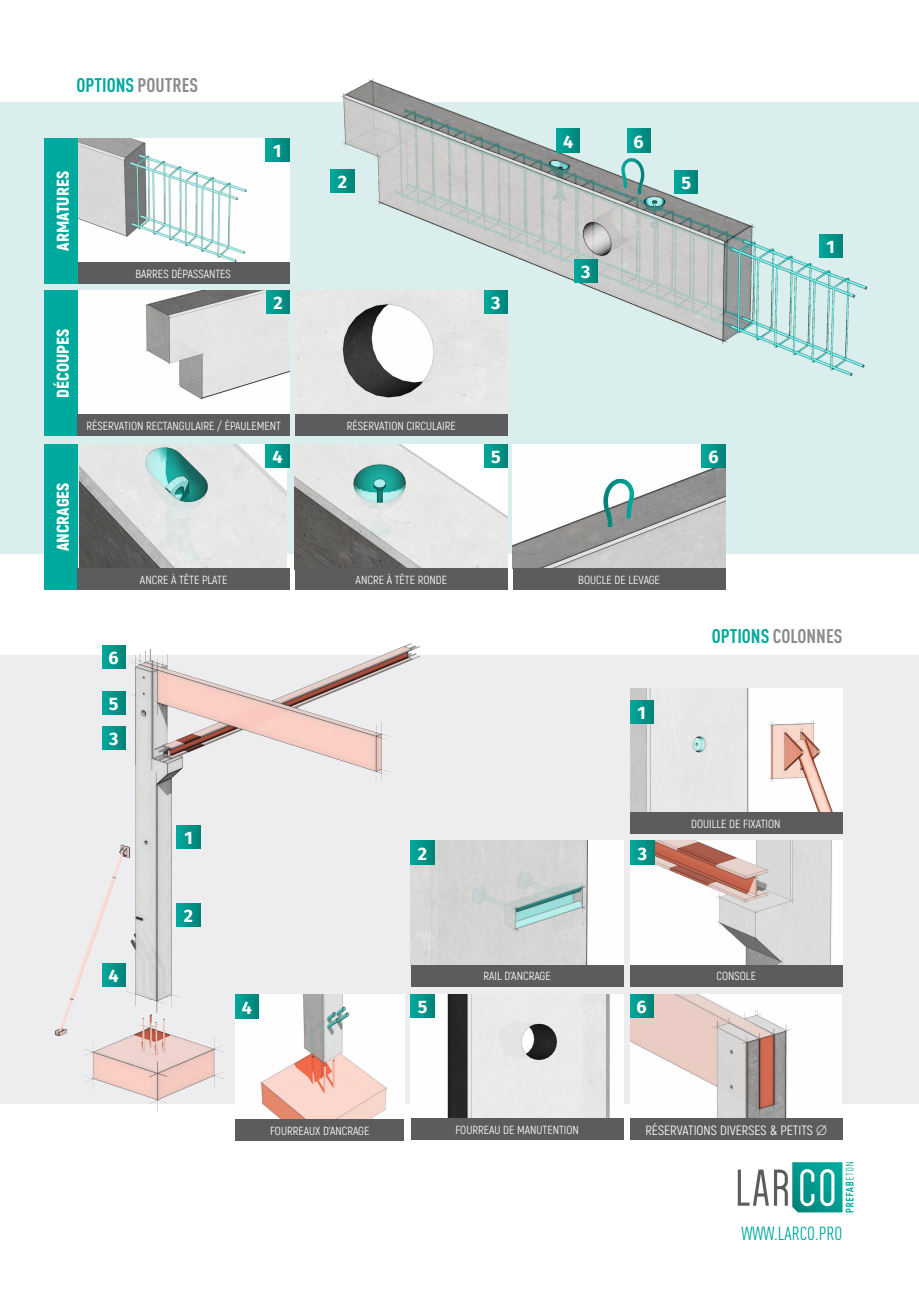
<style>
.page{position:relative;width:919px;height:1289px;background:#fff}
.page>*{position:absolute;margin:0;border:0;box-sizing:border-box;transform-origin:0 0}
.t1{font:700 19.5px "DIN Cond";color:#8a8c8f}
.t2{font:700 19.5px "DIN Cond";color:#00a99d}
.t3{font:18.75px "DIN Cond";color:#00a99d}
.t4{font:700 18px "Fira Sans";color:#fff}
.t5{font:900 16.95px "Akrobat";color:#fff}
.t6{font:13.5px "Akrobat";color:#fff}
.t7{font:11.7px "Akrobat";color:#fff}
.s1{color:#8a8c8f}
.s2{color:#00a99d}
</style>
<div class="page">
<div style="left:0;top:103px;width:918px;height:451px;background:#d6edec"></div>
<img style="left:309px;top:78px;width:609px;height:374px">
<div style="left:0;top:655px;width:918px;height:448px;background:#ececee"></div>
<img style="left:630px;top:994px;width:211px;height:124px">
<img style="left:630px;top:841px;width:212px;height:124px">
<img style="left:530px;top:841px;width:93px;height:124px">
<img style="left:447px;top:994px;width:176px;height:124px">
<img style="left:630px;top:688px;width:212px;height:124px">
<svg style="left:737px;top:1162px;width:116px;height:50px"></svg>
<svg style="left:574px;top:259px;width:23px;height:24px"></svg>
<svg style="left:819px;top:234px;width:23px;height:23px"></svg>
<svg style="left:556px;top:129px;width:23px;height:23px"></svg>
<svg style="left:674px;top:170px;width:23px;height:23px"></svg>
<svg style="left:627px;top:129px;width:23px;height:23px"></svg>
<svg style="left:331px;top:170px;width:23px;height:23px"></svg>
<svg style="left:617px;top:159px;width:27px;height:37px"></svg>
<img style="left:295px;top:291px;width:212px;height:124px">
<img style="left:77px;top:138px;width:213px;height:124px">
<img style="left:77px;top:291px;width:213px;height:124px">
<svg style="left:267px;top:291px;width:23px;height:23px"></svg>
<svg style="left:484px;top:291px;width:23px;height:23px"></svg>
<img style="left:513px;top:444px;width:212px;height:124px">
<svg style="left:602px;top:479px;width:37px;height:51px"></svg>
<img style="left:80px;top:444px;width:206px;height:124px">
<img style="left:295px;top:444px;width:212px;height:124px">
<svg style="left:266px;top:444px;width:23px;height:23px"></svg>
<svg style="left:484px;top:444px;width:23px;height:23px"></svg>
<div style="left:701px;top:444px;width:24px;height:23px;background:linear-gradient(to right,#00aa9e,#00857b)"></div>
<svg style="left:266px;top:138px;width:23px;height:23px"></svg>
<div style="left:44px;top:291px;width:33px;height:145px;background:#00a99d"></div>
<div style="left:77px;top:415px;width:213px;height:21px;background:#5c5c5f"></div>
<div style="left:77px;top:262px;width:213px;height:21px;background:#5c5c5f"></div>
<div style="left:44px;top:138px;width:33px;height:145px;background:#00a99d"></div>
<div style="left:295px;top:415px;width:212px;height:21px;background:#5c5c5f"></div>
<div style="left:44px;top:444px;width:33px;height:145px;background:#00a99d"></div>
<div style="left:77px;top:568px;width:213px;height:21px;background:#5c5c5f"></div>
<div style="left:295px;top:568px;width:212px;height:21px;background:#5c5c5f"></div>
<div style="left:513px;top:568px;width:212px;height:21px;background:#5c5c5f"></div>
<img style="left:0;top:643px;width:530px;height:469px">
<div style="left:630px;top:841px;width:24px;height:23px;background:linear-gradient(to right,#00aa9e,#00857b)"></div>
<svg style="left:411px;top:841px;width:23px;height:23px"></svg>
<svg style="left:630px;top:994px;width:23px;height:23px"></svg>
<svg style="left:411px;top:994px;width:23px;height:23px"></svg>
<svg style="left:630px;top:700px;width:23px;height:23px"></svg>
<div style="left:630px;top:965px;width:212px;height:21px;background:#5c5c5f"></div>
<div style="left:630px;top:812px;width:212px;height:21px;background:#5c5c5f"></div>
<div style="left:411px;top:965px;width:212px;height:21px;background:#5c5c5f"></div>
<div style="left:630px;top:1118px;width:212px;height:21px;background:#5c5c5f"></div>
<div style="left:411px;top:1118px;width:212px;height:21px;background:#5c5c5f"></div>
<img style="left:235px;top:994px;width:169px;height:124px">
<div style="left:235px;top:1119px;width:169px;height:21px;background:#5c5c5f"></div>
<svg style="left:235px;top:994px;width:23px;height:24px"></svg>
<svg style="left:177px;top:825px;width:23px;height:23px"></svg>
<svg style="left:177px;top:903px;width:23px;height:23px"></svg>
<svg style="left:102px;top:726px;width:23px;height:23px"></svg>
<svg style="left:102px;top:963px;width:23px;height:23px"></svg>
<svg style="left:102px;top:691px;width:23px;height:24px"></svg>
<svg style="left:102px;top:645px;width:23px;height:23px"></svg>
<p class="t2" style="left:77px;top:73px;width:123px">OPTIONS <span class="s1">POUTRES</span></p>
<p class="t5" style="left:52px;top:250px;width:81px;rotate:-90deg">ARMATURES</p>
<p class="t5" style="left:52px;top:397px;width:70px;rotate:-90deg">DÉCOUPES</p>
<p class="t5" style="left:52px;top:551px;width:70px;rotate:-90deg">ANCRAGES</p>
<p class="t7" style="left:135px;top:266px;width:97px">BARRES DÉPASSANTES</p>
<p class="t4" style="left:273px;top:138px;width:10px">1</p>
<p class="t4" style="left:338px;top:169px;width:11px">2</p>
<p class="t4" style="left:273px;top:290px;width:11px">2</p>
<p class="t4" style="left:491px;top:290px;width:11px">3</p>
<p class="t7" style="left:86px;top:419px;width:196px">RÉSERVATION RECTANGULAIRE / ÉPAULEMENT</p>
<p class="t7" style="left:347px;top:419px;width:110px">RÉSERVATION CIRCULAIRE</p>
<p class="t4" style="left:563px;top:129px;width:12px">4</p>
<p class="t4" style="left:581px;top:259px;width:11px">3</p>
<p class="t4" style="left:633px;top:129px;width:12px">6</p>
<p class="t4" style="left:681px;top:170px;width:11px">5</p>
<p class="t4" style="left:272px;top:444px;width:12px">4</p>
<p class="t4" style="left:491px;top:444px;width:11px">5</p>
<p class="t4" style="left:708px;top:444px;width:12px">6</p>
<p class="t7" style="left:140px;top:572px;width:89px">ANCRE À TÊTE PLATE</p>
<p class="t7" style="left:355px;top:572px;width:93px">ANCRE À TÊTE RONDE</p>
<p class="t7" style="left:578px;top:572px;width:83px">BOUCLE DE LEVAGE</p>
<p class="t4" style="left:826px;top:234px;width:10px">1</p>
<p class="t4" style="left:109px;top:645px;width:12px">6</p>
<p class="t4" style="left:109px;top:691px;width:11px">5</p>
<p class="t4" style="left:109px;top:726px;width:11px">3</p>
<p class="t4" style="left:637px;top:700px;width:10px">1</p>
<p class="t1" style="left:711px;top:624px;width:132px"><span class="s2">OPTIONS</span> COLONNES</p>
<p class="t4" style="left:109px;top:963px;width:12px">4</p>
<p class="t4" style="left:184px;top:825px;width:10px">1</p>
<p class="t4" style="left:184px;top:902px;width:11px">2</p>
<p class="t4" style="left:242px;top:994px;width:12px">4</p>
<p class="t4" style="left:418px;top:840px;width:11px">2</p>
<p class="t4" style="left:637px;top:840px;width:11px">3</p>
<p class="t7" style="left:483px;top:969px;width:69px">RAIL D’ANCRAGE</p>
<p class="t4" style="left:417px;top:994px;width:11px">5</p>
<p class="t4" style="left:636px;top:994px;width:12px">6</p>
<p class="t7" style="left:691px;top:816px;width:91px">DOUILLE DE FIXATION</p>
<p class="t7" style="left:716px;top:969px;width:41px">CONSOLE</p>
<p class="t7" style="left:270px;top:1123px;width:101px">FOURREAUX D’ANCRAGE</p>
<p class="t7" style="left:455px;top:1122px;width:125px">FOURREAU DE MANUTENTION</p>
<p class="t6" style="left:645px;top:1121px;width:183px">RÉSERVATIONS DIVERSES &amp; PETITS ∅</p>
<p class="t3" style="left:741px;top:1222px;width:102px">WWW.LARCO.PRO</p>
</div>
